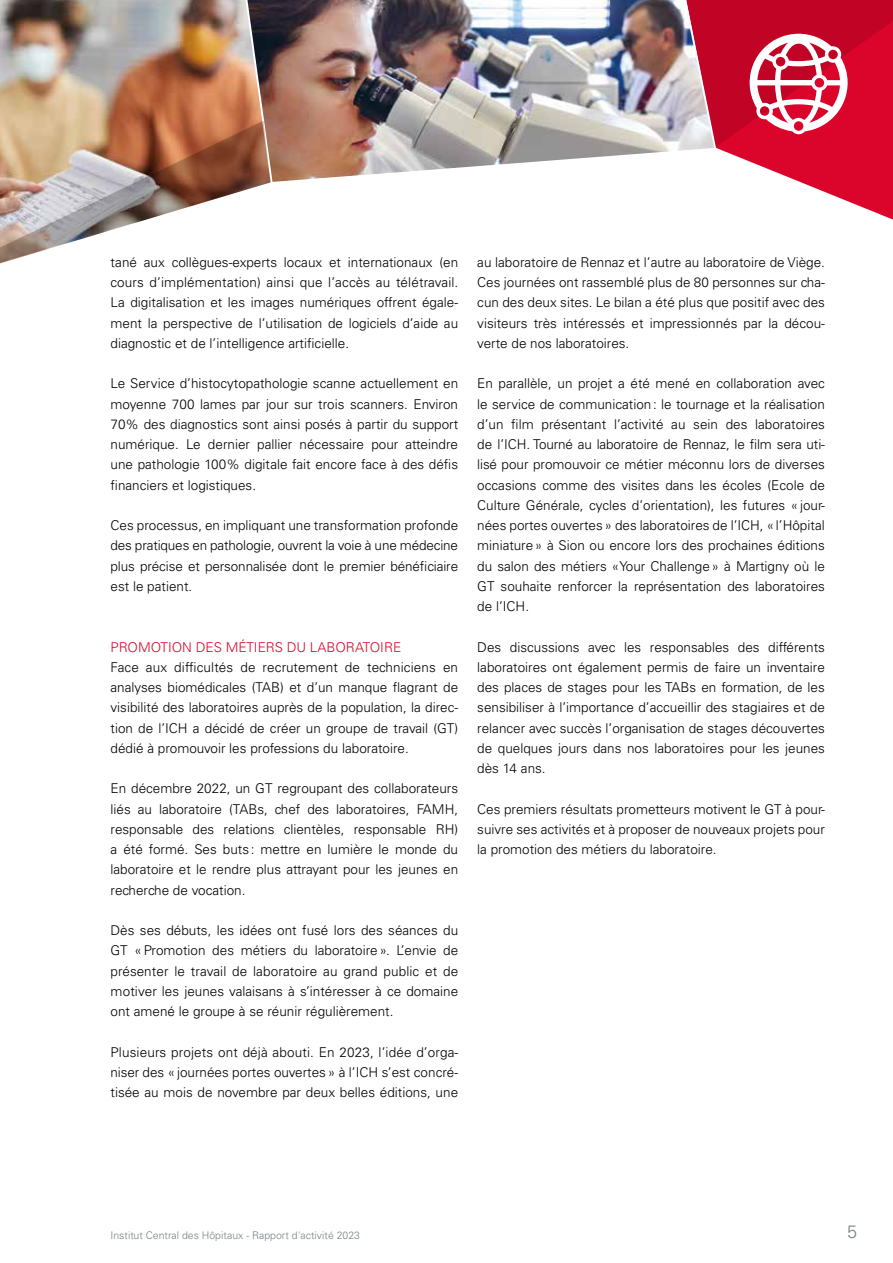
<style>
.page{position:relative;width:893px;height:1263px;background:#fff}
.page>*{position:absolute;margin:0;border:0;box-sizing:border-box;transform-origin:0 0}
.t1{font:300 18px "Univers LT Std";color:#778186}
.t2{font:300 13.5px/20.2px "Univers LT Std";color:#000;text-align:justify}
.t3{font:300 13.5px "Univers LT Std";color:#db052c}
.t4{font:300 10.5px "Univers LT Std";color:#778186}
</style>
<div class="page">
<svg style="left:719px;top:149px;width:174px;height:71px"></svg>
<img style="left:274px;top:0;width:423px;height:182px">
<img style="left:0;top:0;width:274px;height:183px">
<img style="left:0;top:121px;width:270px;height:143px">
<svg style="left:668px;top:0;width:225px;height:149px;background:#d03e59"></svg>
<p class="t2" style="left:111px;top:252px;width:349px">tané aux collègues-experts locaux et internationaux (en cours d’implémentation) ainsi que l’accès au télétravail.<br>La digitalisation et les images numériques offrent égale&shy;ment la perspective de l’utilisation de logiciels d’aide au diagnostic et de l’intelligence artificielle.</p>
<p class="t2" style="left:111px;top:373px;width:349px">Le Service d’histocytopathologie scanne actuellement en moyenne 700 lames par jour sur trois scanners. Environ 70% des diagnostics sont ainsi posés à partir du support numérique. Le dernier pallier nécessaire pour atteindre une pathologie 100% digitale fait encore face à des défis financiers et logistiques.</p>
<p class="t2" style="left:111px;top:515px;width:349px">Ces processus, en impliquant une transformation profonde des pratiques en pathologie, ouvrent la voie à une médecine plus précise et personnalisée dont le premier bénéficiaire est le patient.</p>
<p class="t3" style="left:111px;top:639px;width:292px">PROMOTION DES MÉTIERS DU LABORATOIRE</p>
<p class="t2" style="left:111px;top:657px;width:349px">Face aux difficultés de recrutement de techniciens en analyses biomédicales (TAB) et d’un manque flagrant de visibilité des laboratoires auprès de la population, la direc&shy;tion de l’ICH a décidé de créer un groupe de travail (GT) dédié à promouvoir les professions du laboratoire.</p>
<p class="t2" style="left:111px;top:778px;width:349px">En décembre 2022, un GT regroupant des collaborateurs liés au laboratoire (TABs, chef des laboratoires, FAMH, responsable des relations clientèles, responsable RH) a été formé. Ses buts : mettre en lumière le monde du laboratoire et le rendre plus attrayant pour les jeunes en recherche de vocation.</p>
<p class="t2" style="left:111px;top:920px;width:349px">Dès ses débuts, les idées ont fusé lors des séances du GT «Promotion des métiers du laboratoire». L’envie de présenter le travail de laboratoire au grand public et de motiver les jeunes valaisans à s’intéresser à ce domaine ont amené le groupe à se réunir régulièrement.</p>
<p class="t2" style="left:111px;top:1042px;width:349px">Plusieurs projets ont déjà abouti. En 2023, l’idée d’orga&shy;niser des «journées portes ouvertes» à l’ICH s’est concré&shy;tisée au mois de novembre par deux belles éditions, une</p>
<p class="t2" style="left:477px;top:252px;width:349px">au laboratoire de Rennaz et l’autre au laboratoire de Viège.<br>Ces journées ont rassemblé plus de 80 personnes sur cha&shy;cun des deux sites. Le bilan a été plus que positif avec des visiteurs très intéressés et impressionnés par la décou&shy;verte de nos laboratoires.</p>
<p class="t2" style="left:477px;top:373px;width:349px">En parallèle, un projet a été mené en collaboration avec le service de communication: le tournage et la réalisation d’un film présentant l’activité au sein des laboratoires de l’ICH. Tourné au laboratoire de Rennaz, le film sera uti&shy;lisé pour promouvoir ce métier méconnu lors de diverses occasions comme des visites dans les écoles (Ecole de Culture Générale, cycles d’orientation), les futures «jour&shy;nées portes ouvertes» des laboratoires de l’ICH, «l’Hôpital miniature» à Sion ou encore lors des prochaines éditions du salon des métiers «Your Challenge» à Martigny où le GT souhaite renforcer la représentation des laboratoires de l’ICH.</p>
<p class="t2" style="left:477px;top:637px;width:349px">Des discussions avec les responsables des différents laboratoires ont également permis de faire un inventaire des places de stages pour les TABs en formation, de les sensibiliser à l’importance d’accueillir des stagiaires et de relancer avec succès l’organisation de stages découvertes de quelques jours dans nos laboratoires pour les jeunes dès 14 ans.</p>
<p class="t2" style="left:477px;top:799px;width:349px">Ces premiers résultats prometteurs motivent le GT à pour&shy;suivre ses activités et à proposer de nouveaux projets pour la promotion des métiers du laboratoire.</p>
<p class="t4" style="left:111px;top:1229px;width:251px">Institut Central des Hôpitaux - Rapport d'activité 2023</p>
<h1 class="t1" style="left:847px;top:1221px;width:12px">5</h1>
</div>
